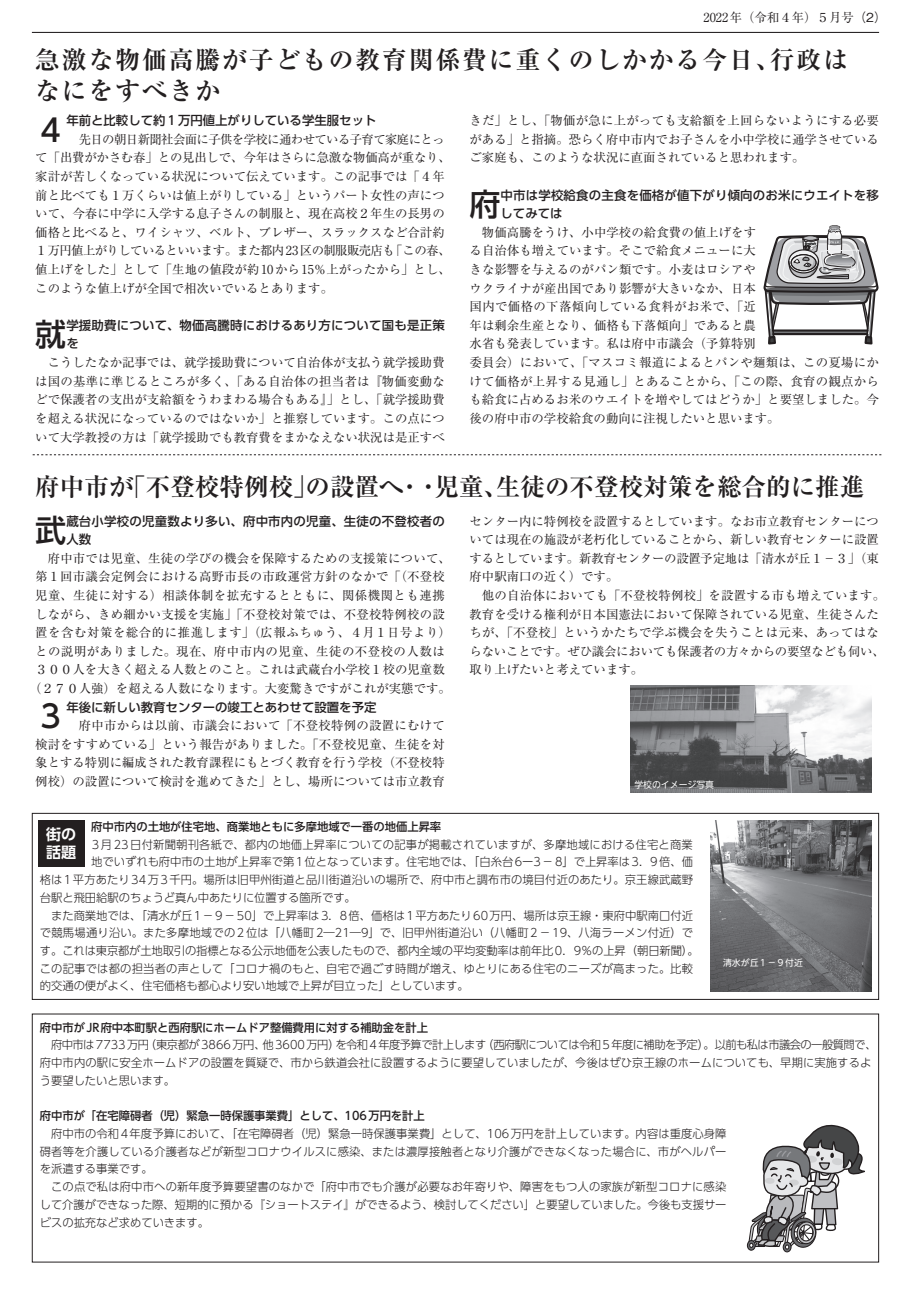
<style>
.page{position:relative;width:911px;height:1290px;background:#fff}
.page>*{position:absolute;margin:0;border:0;box-sizing:border-box;transform-origin:0 0}
.t1{font:500 31px "UD Shin Go Pro";color:#231f20}
.t2{font:700 24.75px/31px "Ryumin Pro";letter-spacing:.075em;color:#231f20}
.t3{font:700 24.75px "Ryumin Pro";color:#231f20}
.t4{font:700 15px/17.8px "UD Shin Go Pro De";color:#fff}
.t5{font:12.38px/18.6px "Ryumin Pro";color:#231f20}
.t6{font:12.38px/18.6px "Ryumin Pro";letter-spacing:.02em;color:#231f20;text-align:center}
.t7{font:500 12.38px/18.6px "UD Shin Go Pro";letter-spacing:.015em;color:#231f20}
.t8{font:300 11.5px/17.8px "UD Shin Go Pro";letter-spacing:.01em;color:#231f20}
.t9{font:500 11.5px "UD Shin Go Pro";color:#231f20}
.t10{font:300 11.5px "UD Shin Go Pro";letter-spacing:-.01em;color:#231f20}
.t11{font:8.88px "UD Shin M Go Pro";color:#fff}
.s1{font-family:"Gothic BBB Pro";font-weight:500}
</style>
<div class="page">
<hr style="left:32px;top:32px;width:847px;height:1px;background:#231f20">
<svg style="left:33px;top:454px;width:848px;height:1px"></svg>
<div style="left:32px;top:813px;width:847px;height:187px;border:1px solid #231f20"></div>
<div style="left:38px;top:820px;width:46px;height:46px;background:#231f20"></div>
<img style="left:630px;top:685px;width:241px;height:108px">
<img style="left:711px;top:821px;width:160px;height:171px">
<svg style="left:763px;top:225px;width:115px;height:120px"></svg>
<svg style="left:746px;top:1124px;width:119px;height:129px"></svg>
<p class="t5" style="left:703px;top:8px;width:184px">2022年（令和４年）５月号<span class="s1">（2）</span></p>
<h2 class="t2" style="left:35px;top:42px;width:814px">急激な物価高騰が子どもの教育関係費に重くのしかかる今日、行政はなにをすべきか</h2>
<h1 class="t1" style="left:35px;top:105px;width:33px">４</h1>
<p class="t7" style="left:66px;top:111px;width:312px">年前と比較して約１万円値上がりしている学生服セット</p>
<p class="t5" style="left:35px;top:129px;width:417px;text-indent:31px">　先日の朝日新聞社会面に子供を学校に通わせている子育て家庭にとって「出費がかさむ春」との見出しで、今年はさらに急激な物価高が重なり、家計が苦しくなっている状況について伝えています。この記事では「４年前と比べても１万くらいは値上がりしている」というパート女性の声について、今春に中学に入学する息子さんの制服と、現在高校２年生の長男の価格と比べると、ワイシャツ、ベルト、ブレザー、スラックスなど合計約１万円値上がりしているといいます。また都内 23 区の制服販売店も「この春、値上げをした」として「生地の値段が約 10から 15％上がったから」とし、このような値上げが全国で相次いでいるとあります。</p>
<h1 class="t1" style="left:35px;top:309px;width:33px">就</h1>
<p class="t7" style="left:66px;top:315px;width:380px">学援助費について、物価高騰時におけるあり方について国も是正策を</p>
<p class="t5" style="left:35px;top:352px;width:411px;text-align:justify">　こうしたなか記事では、就学援助費について自治体が支払う就学援助費は国の基準に準じるところが多く、「ある自治体の担当者は『物価変動などで保護者の支出が支給額をうわまわる場合もある』」とし、「就学援助費を超える状況になっているのではないか」と推察しています。この点について大学教授の方は「就学援助でも教育費をまかなえない状況は是正すべ</p>
<p class="t5" style="left:469px;top:110px;width:411px;text-align:justify">きだ」とし、「物価が急に上がっても支給額を上回らないようにする必要がある」と指摘。恐らく府中市内でお子さんを小中学校に通学させているご家庭も、このような状況に直面されていると思われます。</p>
<h1 class="t1" style="left:469px;top:179px;width:33px">府</h1>
<p class="t7" style="left:500px;top:185px;width:380px">中市は学校給食の主食を価格が値下がり傾向のお米にウエイトを移してみては</p>
<p class="t5" style="left:469px;top:222px;width:411px">　物価高騰をうけ、小中学校の給食費の値上げをす<br>る自治体も増えています。そこで給食メニューに大<br>きな影響を与えるのがパン類です。小麦はロシアや<br>ウクライナが産出国であり影響が大きいなか、日本<br>国内で価格の下落傾向している食料がお米で、「近<br>年は剰余生産となり、価格も下落傾向」であると農<br>水省も発表しています。私は府中市議会（予算特別<br>委員会）において、「マスコミ報道によるとパンや麺類は、この夏場にかけて価格が上昇する見通し」とあることから、「この際、食育の観点からも給食に占めるお米のウエイトを増やしてはどうか」と要望しました。今後の府中市の学校給食の動向に注視したいと思います。</p>
<h2 class="t3" style="left:35px;top:467px;width:830px">府中市が「不登校特例校」の設置へ・・児童、生徒の不登校対策を総合的に推進</h2>
<h1 class="t1" style="left:35px;top:505px;width:33px">武</h1>
<p class="t7" style="left:66px;top:511px;width:380px">蔵台小学校の児童数より多い、府中市内の児童、生徒の不登校者の人数</p>
<p class="t6" style="left:29px;top:548px;width:423px">　府中市では児童、生徒の学びの機会を保障するための支援策について、第１回市議会定例会における高野市長の市政運営方針のなかで「（不登校児童、生徒に対する）相談体制を拡充するとともに、関係機関とも連携しながら、きめ細かい支援を実施」「不登校対策では、不登校特例校の設置を含む対策を総合的に推進します」（広報ふちゅう、４月１日号より）との説明がありました。現在、府中市内の児童、生徒の不登校の人数は３００人を大きく超える人数とのこと。これは武蔵台小学校１校の児童数（２７０人強）を超える人数になります。大変驚きですがこれが実態です。</p>
<h1 class="t1" style="left:35px;top:691px;width:33px">３</h1>
<p class="t7" style="left:66px;top:697px;width:312px">年後に新しい教育センターの竣工とあわせて設置を予定</p>
<p class="t5" style="left:35px;top:715px;width:411px;text-align:justify;text-indent:31px">　府中市からは以前、市議会において「不登校特例の設置にむけて検討をすすめている」という報告がありました。「不登校児童、生徒を対象とする特別に編成された教育課程にもとづく教育を行う学校（不登校特例校）の設置について検討を進めてきた」とし、場所については市立教育</p>
<p class="t5" style="left:469px;top:511px;width:417px">センター内に特例校を設置するとしています。なお市立教育センターについては現在の施設が老朽化していることから、新しい教育センターに設置するとしています。新教育センターの設置予定地は「清水が丘１－３」（東府中駅南口の近く）です。<br>　他の自治体においても「不登校特例校」を設置する市も増えています。教育を受ける権利が日本国憲法において保障されている児童、生徒さんたちが、「不登校」というかたちで学ぶ機会を失うことは元来、あってはならないことです。ぜひ議会においても保護者の方々からの要望なども伺い、取り上げたいと考えています。</p>
<p class="t11" style="left:634px;top:777px;width:81px">学校のイメージ写真</p>
<p class="t9" style="left:91px;top:817px;width:351px">府中市内の土地が住宅地、商業地ともに多摩地域で一番の地価上昇率</p>
<p class="t8" style="left:92px;top:835px;width:602px">3月 23日付新聞朝刊各紙で、都内の地価上昇率についての記事が掲載されていますが、多摩地域における住宅と商業</p>
<p class="t8" style="left:91px;top:853px;width:603px">地でいずれも府中市の土地が上昇率で第1位となっています。住宅地では、「白糸台6ー3－8」で上昇率は3．9倍、価</p>
<p class="t8" style="left:40px;top:870px;width:655px">格は 1平方あたり 34万 3千円。場所は旧甲州街道と品川街道沿いの場所で、府中市と調布市の境目付近のあたり。京王線武蔵野</p>
<p class="t8" style="left:40px;top:888px;width:317px">台駅と飛田給駅のちょうど真ん中あたりに位置する箇所です。</p>
<p class="t8" style="left:40px;top:906px;width:654px">　また商業地では、「清水が丘1－9－50」で上昇率は3．8倍、価格は1平方あたり60万円、場所は京王線・東府中駅南口付近</p>
<p class="t8" style="left:40px;top:923px;width:655px">で競馬場通り沿い。また多摩地域での 2位は「八幡町 2―21―9」で、旧甲州街道沿い（八幡町 2－ 19、八海ラーメン付近）で</p>
<p class="t10" style="left:40px;top:941px;width:660px">す。これは東京都が土地取引の指標となる公示地価を公表したもので、都内全域の平均変動率は前年比0．9％の上昇（朝日新聞）。</p>
<p class="t8" style="left:40px;top:959px;width:655px">この記事では都の担当者の声として「コロナ禍のもと、自宅で過ごす時間が増え、ゆとりにある住宅のニーズが高まった。比較</p>
<p class="t8" style="left:40px;top:977px;width:430px">的交通の便がよく、住宅価格も都心より安い地域で上昇が目立った」としています。</p>
<p class="t9" style="left:40px;top:1018px;width:390px">府中市が JR府中本町駅と西府駅にホームドア整備費用に対する補助金を計上</p>
<p class="t8" style="left:40px;top:1036px;width:838px">　府中市は 7733 万円（東京都が 3866 万円、他 3600 万円）を令和 4 年度予算で計上します（西府駅については令和 5 年度に補助を予定）。以前も私は市議会の一般質問で、府中市内の駅に安全ホームドアの設置を質疑で、市から鉄道会社に設置するように要望していましたが、今後はぜひ京王線のホームについても、早期に実施するよう要望したいと思います。</p>
<p class="t9" style="left:40px;top:1106px;width:386px">府中市が「在宅障碍者（児）緊急一時保護事業費」として、106万円を計上</p>
<p class="t8" style="left:40px;top:1124px;width:688px">　府中市の令和4年度予算において、「在宅障碍者（児）緊急一時保護事業費」として、106万円を計上しています。内容は重度心身障碍者等を介護している介護者などが新型コロナウイルスに感染、または濃厚接触者となり介護ができなくなった場合に、市がヘルパーを派遣する事業です。<br>　この点で私は府中市への新年度予算要望書のなかで「府中市でも介護が必要なお年寄りや、障害をもつ人の家族が新型コロナに感染して介護ができなった際、短期的に預かる『ショートステイ』ができるよう、検討してください」と要望していました。今後も支援サービスの拡充など求めていきます。</p>
<p class="t4" style="left:46px;top:825px;width:32px">街の話題</p>
<p class="t11" style="left:723px;top:956px;width:81px">清水が丘１－９付近</p>
</div>
